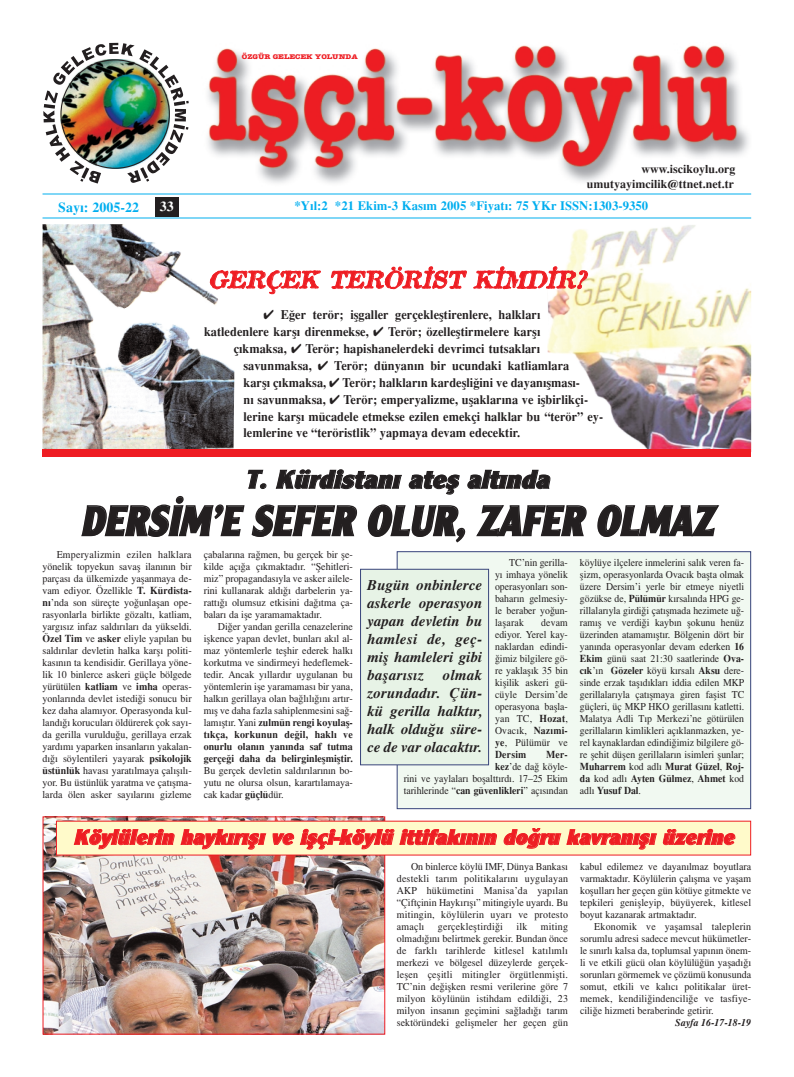
<style>
.page{position:relative;width:794px;height:1077px;background:#fff}
.page>*{position:absolute;margin:0;border:0;box-sizing:border-box;transform-origin:0 0}
.t1{font:italic 700 44.4px "Clearface Got Ex";color:#231f20;scale:.85 1}
.t2{font:italic 700 27px "Clearface Got Ex";color:#231f20;scale:1.05 1}
.t3{font:italic 25px "Attic Turk";color:#ee1d23}
.t4{font:italic 700 22px "Clearface Got Ex";color:#ee1d23;scale:1.05 1}
.t5{font:15px/18px "Times Turk BI";color:#231f20;text-align:justify}
.t6{font:14px "Times Turk B";color:#00aeef}
.t7{font:14px "Times Turk B";color:#fff}
.t8{font:13px "Times Turk B";color:#231f20;scale:.95 1}
.t9{font:12.8px "Times Turk B";color:#00aeef}
.t10{font:12px/15px "Times Turk B";color:#231f20;text-align:right}
.t11{font:10.5px/12px "Times Turk";color:#231f20;text-align:justify;scale:.95 1}
.t12{font:10.5px/12px "Times Turk";color:#231f20;text-align:justify;scale:.93 1}
.t13{font:10.5px/12px "Times Turk B";color:#231f20;text-align:justify;scale:.95 1}
.t14{font:10.5px/12px "Times Turk B";color:#231f20;text-align:justify;scale:.93 1}
.t15{font:10.5px "Times Turk";letter-spacing:.02em;color:#231f20;scale:.95 1}
.t16{font:10.5px "Times Turk BI";color:#231f20;scale:.95 1}
.t17{font:700 6.8px "American Typewriter";color:#ee1d23;scale:1.15 1}
.s1{font-family:"Times Turk B"}
.s2{font-family:"Times Turk"}
</style>
<div class="page">
<img style="left:208px;top:45px;width:541px;height:138px">
<img style="left:43px;top:43px;width:146px;height:141px">
<div style="left:397px;top:552px;width:354px;height:257px;background:#f1f9f1"></div>
<div style="left:397px;top:551px;width:354px;height:258px;border:1px solid #36437a"></div>
<div style="left:155px;top:197px;width:24px;height:20px;background:#231f20"></div>
<hr style="left:43px;top:194px;width:708px;height:1px;background:#00aeef">
<hr style="left:43px;top:218px;width:708px;height:1px;background:#00aeef">
<img style="left:45px;top:818px;width:338px;height:215px">
<div style="left:43px;top:816px;width:342px;height:219px;border:1px solid #ee1d23"></div>
<div style="left:56px;top:821px;width:695px;height:34px;background:#fffaca"></div>
<img style="left:43px;top:224px;width:191px;height:225px">
<img style="left:547px;top:225px;width:204px;height:224px">
<div style="left:43px;top:449px;width:708px;height:7px;background:#ee1d23"></div>
<div style="left:361px;top:569px;width:128px;height:196px;background:#e7f3e6"></div>
<div style="left:360px;top:569px;width:129px;height:196px;border:1px solid #39457b"></div>
<p class="t17" style="left:242px;top:55px;width:102px">ÖZGÜR GELECEK YOLUNDA</p>
<p class="t10" style="left:587px;top:163px;width:150px">www.iscikoylu.org umutyayimcilik@ttnet.net.tr</p>
<h3 class="t6" style="left:58px;top:201px;width:82px">Say›: 2005-22</h3>
<h3 class="t7" style="left:160px;top:200px;width:15px">33</h3>
<p class="t9" style="left:295px;top:201px;width:355px">*Y›l:2 *21 Ekim-3 Kas›m 2005 *Fiyat›: 75 YKr ISSN:1303-9350</p>
<h3 class="t3" style="left:208px;top:271px;width:383px">GERÇEK TERÖR‹ST K‹MD‹R?</h3>
<p class="t8" style="left:264px;top:309px;width:293px">✔ E¤er terör; iflgaller gerçeklefltirenlere, halklar›</p>
<p class="t8" style="left:204px;top:326px;width:356px">katledenlere karfl› direnmekse, ✔ Terör; özellefltirmelere karfl›</p>
<p class="t8" style="left:234px;top:343px;width:324px">ç›kmaksa, ✔ Terör; hapishanelerdeki devrimci tutsaklar›</p>
<p class="t8" style="left:243px;top:360px;width:345px">savunmaksa, ✔ Terör; dünyan›n bir ucundaki katliamlara</p>
<p class="t8" style="left:243px;top:377px;width:356px">karfl› ç›kmaksa, ✔ Terör; halklar›n kardeflli¤ini ve dayan›flmas›-</p>
<p class="t8" style="left:243px;top:394px;width:364px">n› savunmaksa, ✔ Terör; emperyalizme, uflaklar›na ve iflbirlikçi-</p>
<p class="t8" style="left:243px;top:411px;width:380px">lerine karfl› mücadele etmekse ezilen emekçi halklar bu “terör” ey-</p>
<p class="t8" style="left:243px;top:427px;width:293px">lemlerine ve “teröristlik” yapmaya devam edecektir.</p>
<h2 class="t2" style="left:245px;top:470px;width:296px">T. Kürdistan› atefl alt›nda</h2>
<h1 class="t1" style="left:81px;top:506px;width:754px">DERS‹M’E SEFER OLUR, ZAFER OLMAZ</h1>
<p class="t11" style="left:43px;top:549px;width:159px;text-indent:14px">Emperyalizmin ezilen halklara yönelik topyekun savafl ilan›n›n bir parças› da ülkemizde yaflanmaya de&shy;vam ediyor. Özellikle <span class="s1">T. Kürdista&shy;n›</span>’nda son süreçte yo¤unlaflan ope&shy;rasyonlarla birlikte gözalt›, katliam, yarg›s›z infaz sald›r›lar› da yükseldi.<br><span class="s1">Özel Tim</span> ve <span class="s1">asker</span> eliyle yap›lan bu sald›r›lar devletin halka karfl› politi&shy;kas›n›n ta kendisidir. Gerillaya yöne&shy;lik 10 binlerce askeri güçle bölgede yürütülen <span class="s1">katliam</span> ve <span class="s1">imha</span> operas&shy;yonlar›nda devlet istedi¤i sonucu bir kez daha alam›yor. Operasyonda kul&shy;land›¤› korucular› öldürerek çok say›- da gerilla vuruldu¤u, gerillaya erzak yard›m› yaparken insanlar›n yakalan&shy;d›¤› söylentileri yayarak <span class="s1">psikolojik üstünlük</span> havas› yarat›lmaya çal›fl›l›- yor. Bu üstünlük yaratma ve çat›flma&shy;larda ölen asker say›lar›n› gizleme</p>
<p class="t11" style="left:204px;top:549px;width:159px">çabalar›na ra¤men, bu gerçek bir fle&shy;kilde aç›¤a ç›kmaktad›r. “fiehitleri&shy;miz” propagandas›yla ve asker ailele&shy;rini kullanarak ald›¤› darbelerin ya&shy;ratt›¤› olumsuz etkisini da¤›tma ça&shy;balar› da ifle yaramamaktad›r.</p>
<p class="t11" style="left:204px;top:621px;width:159px;text-indent:14px">Di¤er yandan gerilla cenazelerine iflkence yapan devlet, bunlar› ak›l al&shy;maz yöntemlerle teflhir ederek halk› korkutma ve sindirmeyi hedeflemek&shy;tedir. Ancak y›llard›r uygulanan bu yöntemlerin ifle yaramamas› bir yana, halk›n gerillaya olan ba¤l›l›¤›n› art›r&shy;m›fl ve daha fazla sahiplenmesini sa¤-</p>
<p class="t13" style="left:204px;top:718px;width:159px"><span class="s2">lam›flt›r. Yani</span> zulmün rengi koyulafl&shy;t›kça, korkunun de¤il, hakl› ve onurlu olan›n yan›nda saf tutma gerçe¤i daha da belirginleflmifltir.</p>
<p class="t11" style="left:204px;top:765px;width:159px">Bu gerçek devletin sald›r›lar›n›n bo&shy;yutu ne olursa olsun, karart›lamaya&shy;cak kadar <span class="s1">güçlü</span>dür.</p>
<p class="t12" style="left:495px;top:558px;width:80px;text-indent:14px">TC’nin gerilla&shy;y› imhaya yönelik operasyonlar› son&shy;bahar›n gelmesiy&shy;le beraber yo¤un&shy;laflarak</p>
<h3 class="t5" style="left:367px;top:577px;width:117px">Bugün onbinlerce askerle operasyon yapan devletin bu hamlesi de, geç&shy;mifl hamleleri gibi baflar›s›z</h3>
<p class="t12" style="left:495px;top:618px;width:80px;text-indent:46px">devam ediyor. Yerel kay&shy;naklardan edindi-¤imiz bilgilere gö&shy;re yaklafl›k 35 bin kiflilik askeri gü&shy;cüyle Dersim’de operasyona baflla&shy;yan TC, <span class="s1">Hozat</span>, Ovac›k, <span class="s1">Naz›mi&shy;ye</span>, Pülümür ve</p>
<p class="t14" style="left:495px;top:750px;width:35px">Dersim</p>
<p class="t14" style="left:546px;top:750px;width:25px">Mer-</p>
<p class="t12" style="left:404px;top:762px;width:178px;text-indent:91px"><span class="s1">kez</span>’de da¤ köyle&shy;rini ve yaylalar› boflaltt›rd›. 17–25 Ekim tarihlerinde “<span class="s1">can güvenlikleri</span>” aç›s›ndan</p>
<h3 class="t5" style="left:367px;top:667px;width:117px;text-indent:76px">olmak zorundad›r. Çün&shy;kü gerilla halkt›r, halk oldu¤u süre&shy;ce de var olacakt›r.</h3>
<p class="t12" style="left:580px;top:558px;width:178px">köylüye ilçelere inmelerini sal›k veren fa&shy;flizm, operasyonlarda Ovac›k baflta olmak üzere Dersim’i yerle bir etmeye niyetli gözükse de, <span class="s1">Pülümür</span> k›rsal›nda HPG ge&shy;rillalar›yla girdi¤i çat›flmada hezimete u¤- ram›fl ve verdi¤i kayb›n flokunu henüz üzerinden atamam›flt›r. Bölgenin dört bir yan›nda operasyonlar devam ederken <span class="s1">16<br>Ekim</span> günü saat 21:30 saatlerinde <span class="s1">Ova&shy;c›k</span>’›n <span class="s1">Gözeler</span> köyü k›rsal› <span class="s1">Aksu</span> dere&shy;sinde erzak tafl›d›klar› iddia edilen MKP gerillalar›yla çat›flmaya giren faflist TC güçleri, üç MKP HKO gerillas›n› katletti.<br>Malatya Adli T›p Merkezi’ne götürülen gerillalar›n kimlikleri aç›klanmazken, ye&shy;rel kaynaklardan edindi¤imiz bilgilere gö&shy;re flehit düflen gerillalar›n isimleri flunlar;</p>
<p class="t14" style="left:580px;top:762px;width:178px">Muharrem <span class="s2">kod adl›</span> Murat Güzel<span class="s2">,</span> Roj&shy;da <span class="s2">kod adl›</span> Ayten Gülmez<span class="s2">,</span> Ahmet <span class="s2">kod adl›</span> Yusuf Dal<span class="s2">.</span></p>
<h3 class="t4" style="left:73px;top:830px;width:634px">Köylülerin hayk›r›fl› ve iflçi-köylü ittifak›n›n do¤ru kavran›fl› üzerine</h3>
<p class="t11" style="left:397px;top:861px;width:182px;text-indent:14px">On binlerce köylü IMF, Dünya Bankas› destekli tar›m politikalar›n› uygulayan AKP hükümetini Manisa’da yap›lan “Çiftçinin Hayk›r›fl›” mitingiyle uyard›. Bu mitingin, köylülerin uyar› ve protesto amaçl›</p>
<p class="t11" style="left:397px;top:921px;width:182px;text-indent:144px">miting olmad›¤›n› belirtmek gerekir. Bundan önce de farkl› tarihlerde kitlesel kat›l›ml› merkezi ve bölgesel düzeylerde gerçek&shy;leflen çeflitli mitingler örgütlenmiflti.<br>TC’nin de¤iflken resmi verilerine göre 7 milyon köylünün istihdam edildi¤i, 23 milyon insan›n geçimini sa¤lad›¤› tar›m sektöründeki geliflmeler her geçen gün</p>
<p class="t15" style="left:438px;top:922px;width:70px">gerçeklefltirdi¤i</p>
<p class="t11" style="left:517px;top:921px;width:13px">ilk</p>
<p class="t11" style="left:580px;top:861px;width:182px">kabul edilemez ve dayan›lmaz boyutlara varmaktad›r. Köylülerin çal›flma ve yaflam koflullar› her geçen gün kötüye gitmekte ve tepkileri geniflleyip, büyüyerek, kitlesel boyut kazanarak artmaktad›r.</p>
<p class="t11" style="left:580px;top:921px;width:182px;text-indent:14px">Ekonomik ve yaflamsal taleplerin sorumlu adresi sadece mevcut hükümetler&shy;le s›n›rl› kalsa da, toplumsal yap›n›n önem&shy;li ve etkili gücü olan köylülü¤ün yaflad›¤› sorunlar› görmemek ve çözümü konusunda somut, etkili ve kal›c› politikalar üret&shy;memek, kendili¤indencili¤e ve tasfiye&shy;cili¤e hizmeti beraberinde getirir.</p>
<p class="t16" style="left:675px;top:1018px;width:81px">Sayfa 16-17-18-19</p>
</div>
